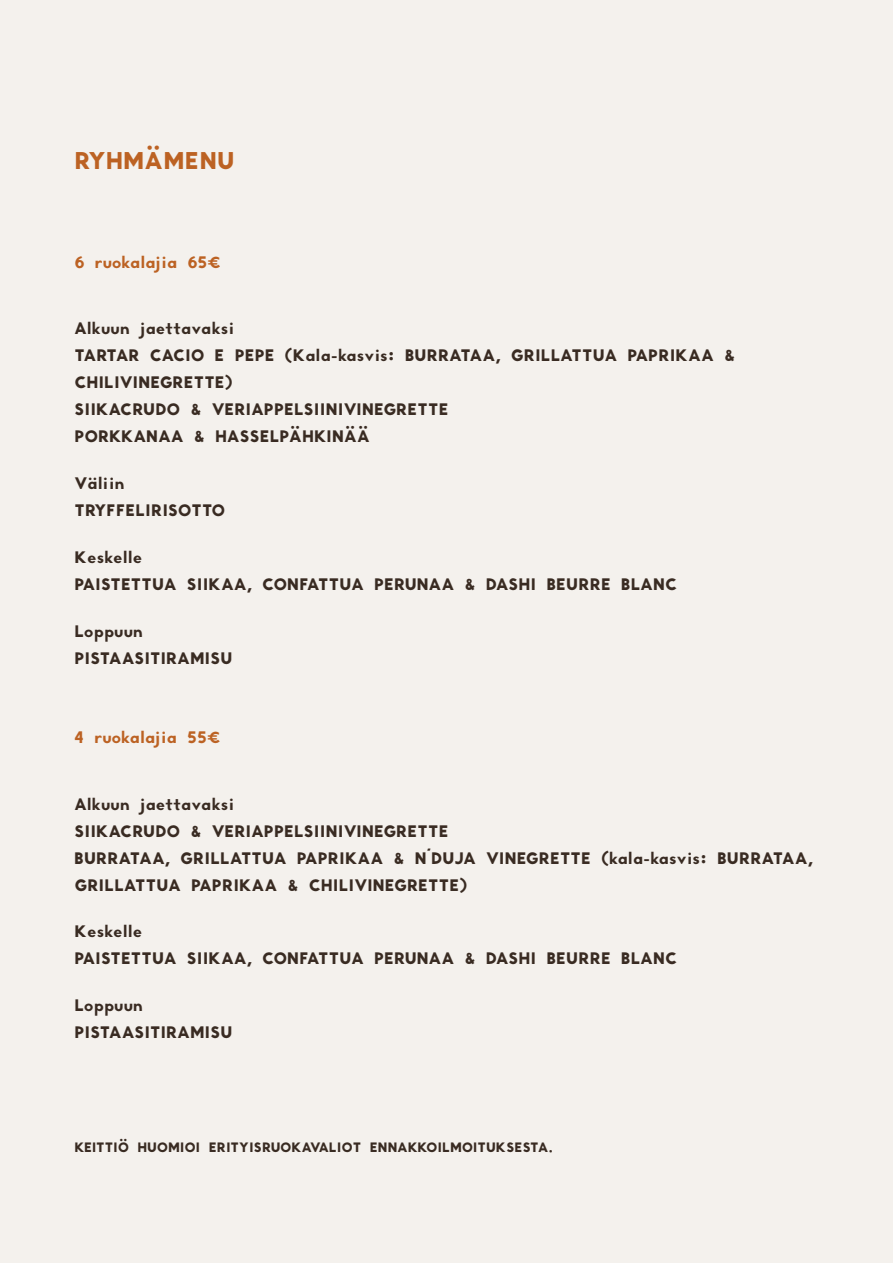
<style>
.page{position:relative;width:893px;height:1263px;background:#f4f1ed}
.page>*{position:absolute;margin:0;border:0;box-sizing:border-box;transform-origin:0 0}
.t1{font:24px "Monod Brun";color:#bc6223}
.t2{font:16.5px/27px "Monod Brun";color:#392b22}
.t3{font:16.5px "Monod Brun";color:#bc6223}
.t4{font:13.5px "Monod Brun";color:#392b22}
</style>
<div class="page">
<p class="t1" style="left:74px;top:143px;width:162px">RYHMÄMENU</p>
<p class="t3" style="left:74px;top:250px;width:148px">6 ruokalajia 65€</p>
<p class="t2" style="left:74px;top:314px;width:162px">Alkuun jaettavaksi</p>
<p class="t2" style="left:74px;top:341px;width:662px">TARTAR CACIO E PEPE (Kala-kasvis: BURRATAA, GRILLATTUA PAPRIKAA &amp;</p>
<p class="t2" style="left:74px;top:368px;width:160px">CHILIVINEGRETTE)</p>
<p class="t2" style="left:74px;top:395px;width:376px">SIIKACRUDO &amp; VERIAPPELSIINIVINEGRETTE</p>
<p class="t2" style="left:74px;top:422px;width:297px">PORKKANAA &amp; HASSELPÄHKINÄÄ</p>
<p class="t2" style="left:74px;top:469px;width:52px">Väliin</p>
<p class="t2" style="left:74px;top:496px;width:152px">TRYFFELIRISOTTO</p>
<p class="t2" style="left:74px;top:543px;width:69px">Keskelle</p>
<p class="t2" style="left:74px;top:570px;width:604px">PAISTETTUA SIIKAA, CONFATTUA PERUNAA &amp; DASHI BEURRE BLANC</p>
<p class="t2" style="left:74px;top:617px;width:70px">Loppuun</p>
<p class="t2" style="left:74px;top:644px;width:160px">PISTAASITIRAMISU</p>
<p class="t3" style="left:74px;top:725px;width:147px">4 ruokalajia 55€</p>
<p class="t2" style="left:74px;top:790px;width:162px">Alkuun jaettavaksi</p>
<p class="t2" style="left:74px;top:817px;width:376px">SIIKACRUDO &amp; VERIAPPELSIINIVINEGRETTE</p>
<p class="t2" style="left:74px;top:844px;width:740px">BURRATAA, GRILLATTUA PAPRIKAA &amp; N´DUJA VINEGRETTE (kala-kasvis: BURRATAA,<br>GRILLATTUA PAPRIKAA &amp; CHILIVINEGRETTE)</p>
<p class="t2" style="left:74px;top:917px;width:69px">Keskelle</p>
<p class="t2" style="left:74px;top:944px;width:604px">PAISTETTUA SIIKAA, CONFATTUA PERUNAA &amp; DASHI BEURRE BLANC</p>
<p class="t2" style="left:74px;top:991px;width:70px">Loppuun</p>
<p class="t2" style="left:74px;top:1018px;width:160px">PISTAASITIRAMISU</p>
<p class="t4" style="left:74px;top:1137px;width:480px">KEITTIÖ HUOMIOI ERITYISRUOKAVALIOT ENNAKKOILMOITUKSESTA.</p>
</div>
